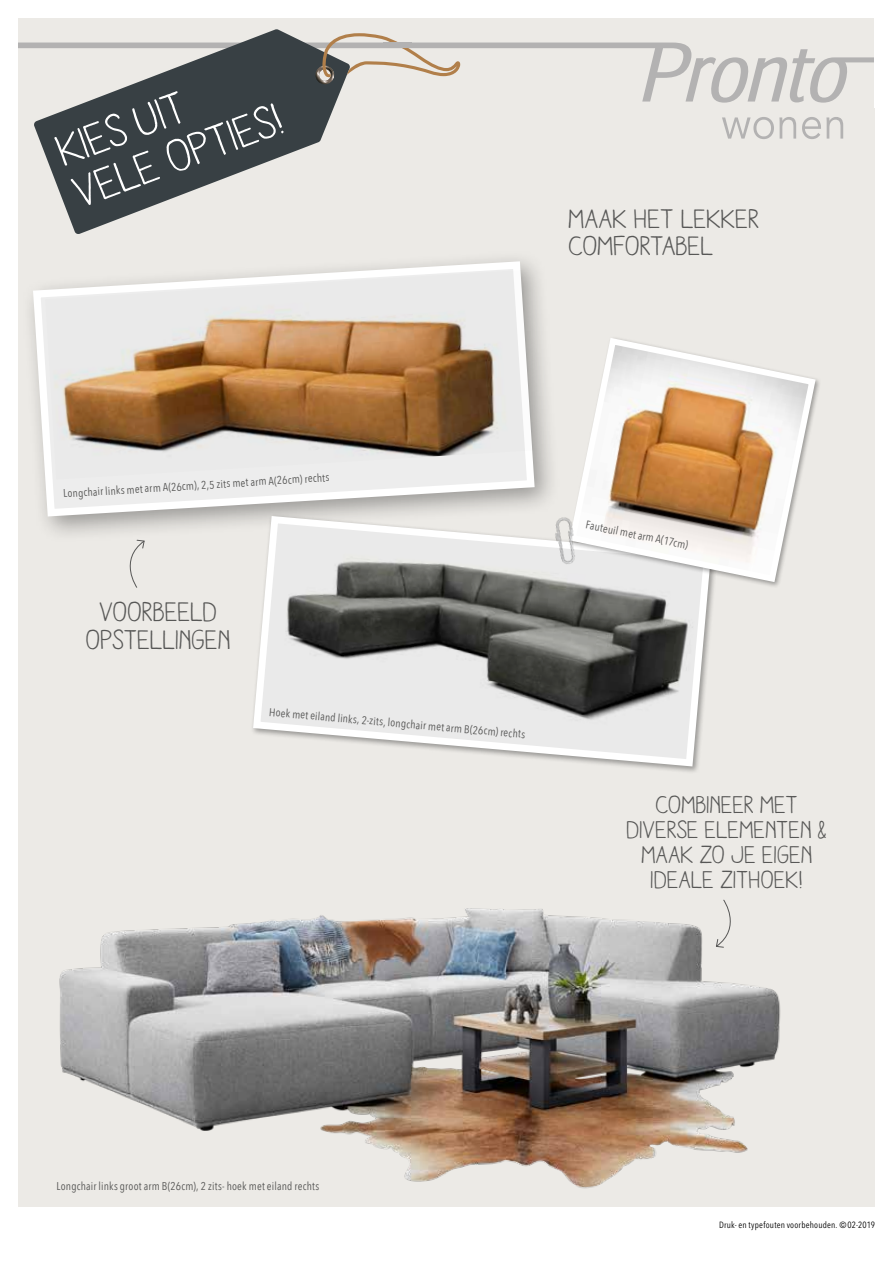
<style>
.page{position:relative;width:893px;height:1263px;background:#fff}
.page>*{position:absolute;margin:0;border:0;box-sizing:border-box;transform-origin:0 0}
.t1{font:45.3px/44.4px "Aracne";color:#fff}
.t2{font:27.45px/27.5px "Aracne";color:#575756;text-align:center}
.t3{font:27.3px/27.3px "Aracne";color:#575756}
.t4{font:24.75px/24.8px "Aracne";color:#575756;text-align:center}
.t5{font:11.25px "Avenir Next Condensed";letter-spacing:.015em;color:#575756}
.t6{font:condensed 9px "Avenir Next LT Pro";letter-spacing:.02em;color:#000}
.s1{font-family:"Brutal Type";font-stretch:normal}
</style>
<div class="page">
<div style="left:18px;top:18px;width:857px;height:1188px;background:#eceae6"></div>
<svg style="left:722px;top:117px;width:74px;height:22px"></svg>
<svg style="left:802px;top:117px;width:41px;height:22px"></svg>
<img style="left:31px;top:908px;width:772px;height:299px">
<svg style="left:129px;top:543px;width:16px;height:45px"></svg>
<svg style="left:715px;top:899px;width:27px;height:49px"></svg>
<div style="left:22px;top:250px;width:539px;height:293px;background:#000;opacity:.35"></div>
<svg style="left:29px;top:257px;width:509px;height:263px"></svg>
<img style="left:45px;top:270px;width:488px;height:209px">
<svg style="left:249px;top:512px;width:465px;height:258px"></svg>
<svg style="left:566px;top:338px;width:253px;height:248px"></svg>
<img style="left:547px;top:511px;width:38px;height:56px">
<svg style="left:34px;top:29px;width:302px;height:205px;fill:#384044"></svg>
<svg style="left:18px;top:33px;width:857px;height:70px"></svg>
<div style="left:383px;top:43px;width:28px;height:5px;background:#b3b2b2"></div>
<h1 class="t1" style="left:52px;top:129px;width:223px;rotate:-20deg">KIES UIT<br>VELE OPTIES!</h1>
<h3 class="t3" style="left:569px;top:205px;width:192px">MAAK HET LEKKER<br>COMFORTABEL</h3>
<p class="t5" style="left:63px;top:485px;width:268px;rotate:-4deg">Longchair links met arm A(26cm), 2,5 zits met arm A(26cm) rechts</p>
<h2 class="t2" style="left:86px;top:598px;width:146px">VOORBEELD<br>OPSTELLINGEN</h2>
<p class="t5" style="left:270px;top:702px;width:259px;rotate:5deg">Hoek met eiland links, 2-zits, longchair met arm B(26cm) rechts</p>
<p class="t5" style="left:588px;top:514px;width:106px;rotate:12deg">Fauteuil met arm A(17cm)</p>
<h3 class="t4" style="left:627px;top:792px;width:202px">COMBINEER MET<br>DIVERSE ELEMENTEN &amp;<br>MAAK ZO JE EIGEN<br>IDEALE ZITHOEK!</h3>
<p class="t5" style="left:56px;top:1177px;width:264px">Longchair links groot arm B(26cm), 2 zits- hoek met eiland rechts</p>
<p class="t6" style="left:719px;top:1219px;width:157px">Druk- en typefouten voorbehouden. <span class="s1">©</span>02-2019</p>
</div>
